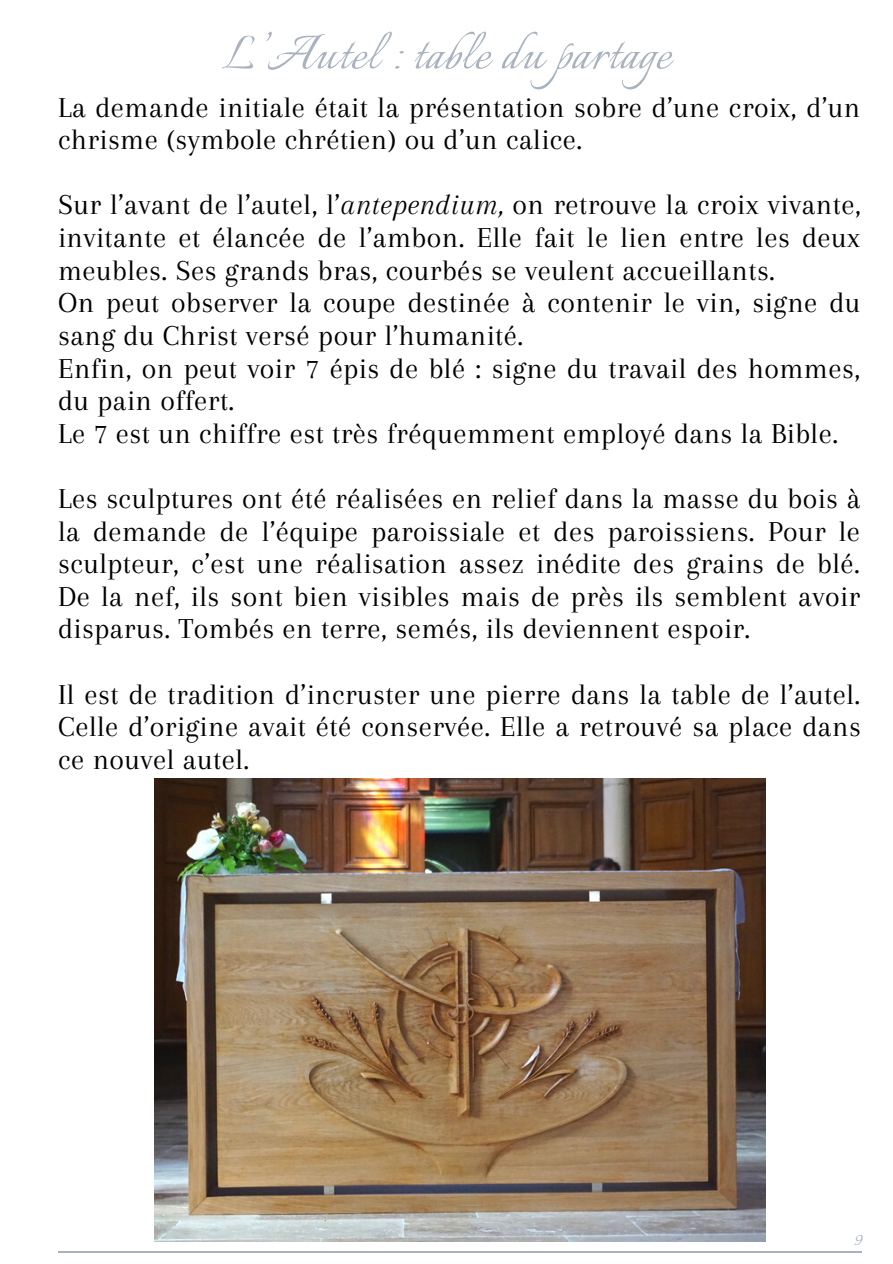
<style>
.page{position:relative;width:893px;height:1264px;background:#fff}
.page>*{position:absolute;margin:0;border:0;box-sizing:border-box;transform-origin:0 0}
.t1{font:60px "Italianno";letter-spacing:.015em;color:#a9b3c0}
.t2{font:30px/32.5px "Arapey";letter-spacing:.015em;color:#000}
.t3{font:22.5px "Italianno";color:#a9b3c0}
.s1{font-style:italic}
</style>
<div class="page">
<img style="left:154px;top:778px;width:611px;height:463px">
<hr style="left:58px;top:1251px;width:803px;height:1px;background:#a9b3c0">
<h1 class="t1" style="left:222px;top:20px;width:450px">L’Autel : table du partage</h1>
<p class="t2" style="left:58px;top:91px;width:803px">La demande initiale était la présentation sobre d’une croix, d’un chrisme (symbole chrétien) ou d’un calice.</p>
<p class="t2" style="left:58px;top:188px;width:804px">Sur l’avant de l’autel, l’<span class="s1">antependium,</span> on retrouve la croix vivante, invitante et élancée de l’ambon. Elle fait le lien entre les deux meubles. Ses grands bras, courbés se veulent accueillants.<br>On peut observer la coupe destinée à contenir le vin, signe du sang du Christ versé pour l’humanité.<br>Enfin, on peut voir 7 épis de blé : signe du travail des hommes, du pain offert.<br>Le 7 est un chiffre est très fréquemment employé dans la Bible.</p>
<p class="t2" style="left:58px;top:482px;width:804px;text-align:justify">Les sculptures ont été réalisées en relief dans la masse du bois à la demande de l’équipe paroissiale et des paroissiens. Pour le sculpteur, c’est une réalisation assez inédite des grains de blé.<br>De la nef, ils sont bien visibles mais de près ils semblent avoir disparus. Tombés en terre, semés, ils deviennent espoir.</p>
<p class="t2" style="left:58px;top:677px;width:804px;text-align:justify">Il est de tradition d’incruster une pierre dans la table de l’autel.<br>Celle d’origine avait été conservée. Elle a retrouvé sa place dans ce nouvel autel.</p>
<p class="t3" style="left:853px;top:1227px;width:9px">9</p>
</div>
